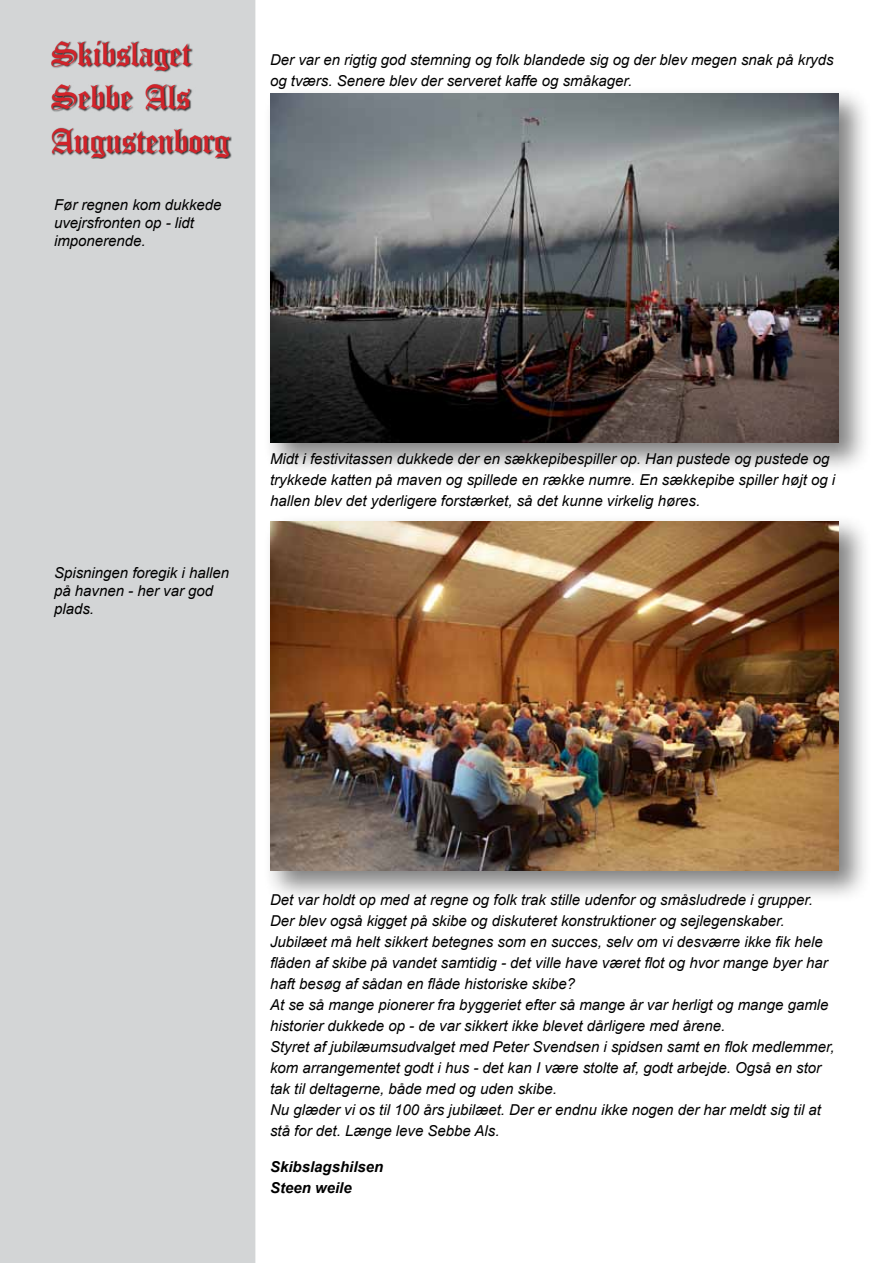
<style>
.page{position:relative;width:893px;height:1263px;background:#fff}
.page>*{position:absolute;margin:0;border:0;box-sizing:border-box;transform-origin:0 0}
.t1{font:36px/43.2px "Canterbury";color:#d2232a}
.t2{font:italic 15px/21px "Arial";color:#000}
.t3{font:italic 700 15px/21px "Arial";color:#000}
</style>
<div class="page">
<div style="left:1px;top:1px;width:254px;height:1261px;background:#d3d5d6"></div>
<div style="left:0;top:0;width:255px;height:1263px;border:2px solid #d3d5d6"></div>
<div style="left:51px;top:41px;width:181px;height:118px;background:#000;opacity:.75"></div>
<div style="left:261px;top:84px;width:610px;height:390px;background:#000;opacity:.5"></div>
<img style="left:270px;top:93px;width:569px;height:350px">
<div style="left:261px;top:513px;width:610px;height:389px;background:#000;opacity:.5"></div>
<img style="left:270px;top:521px;width:569px;height:350px">
<h1 class="t1" style="left:51px;top:33px;width:180px">Skibslaget<br>Sebbe Als<br>Augustenborg</h1>
<p class="t2" style="left:54px;top:196px;width:169px;line-height:18px">Før regnen kom dukkede uvejrsfronten op - lidt imponerende.</p>
<p class="t2" style="left:270px;top:49px;width:565px">Der var en rigtig god stemning og folk blandede sig og der blev megen snak på kryds og tværs. Senere blev der serveret kaffe og småkager.</p>
<p class="t2" style="left:54px;top:564px;width:177px;line-height:18px">Spisningen foregik i hallen på havnen - her var god plads.</p>
<p class="t2" style="left:270px;top:448px;width:567px">Midt i festivitassen dukkede der en sækkepibespiller op. Han pustede og pustede og trykkede katten på maven og spillede en række numre. En sækkepibe spiller højt og i hallen blev det yderligere forstærket, så det kunne virkelig høres.</p>
<p class="t2" style="left:270px;top:889px;width:566px">Det var holdt op med at regne og folk trak stille udenfor og småsludrede i grupper.<br>Der blev også kigget på skibe og diskuteret konstruktioner og sejlegenskaber.<br>Jubilæet må helt sikkert betegnes som en succes, selv om vi desværre ikke fik hele flåden af skibe på vandet samtidig - det ville have været flot og hvor mange byer har haft besøg af sådan en flåde historiske skibe?<br>At se så mange pionerer fra byggeriet efter så mange år var herligt og mange gamle historier dukkede op - de var sikkert ikke blevet dårligere med årene.<br>Styret af jubilæumsudvalget med Peter Svendsen i spidsen samt en flok medlemmer, kom arrangementet godt i hus - det kan I være stolte af, godt arbejde. Også en stor tak til deltagerne, både med og uden skibe.<br>Nu glæder vi os til 100 års jubilæet. Der er endnu ikke nogen der har meldt sig til at stå for det. Længe leve Sebbe Als.</p>
<p class="t3" style="left:270px;top:1157px;width:115px">Skibslagshilsen<br>Steen weile</p>
</div>
